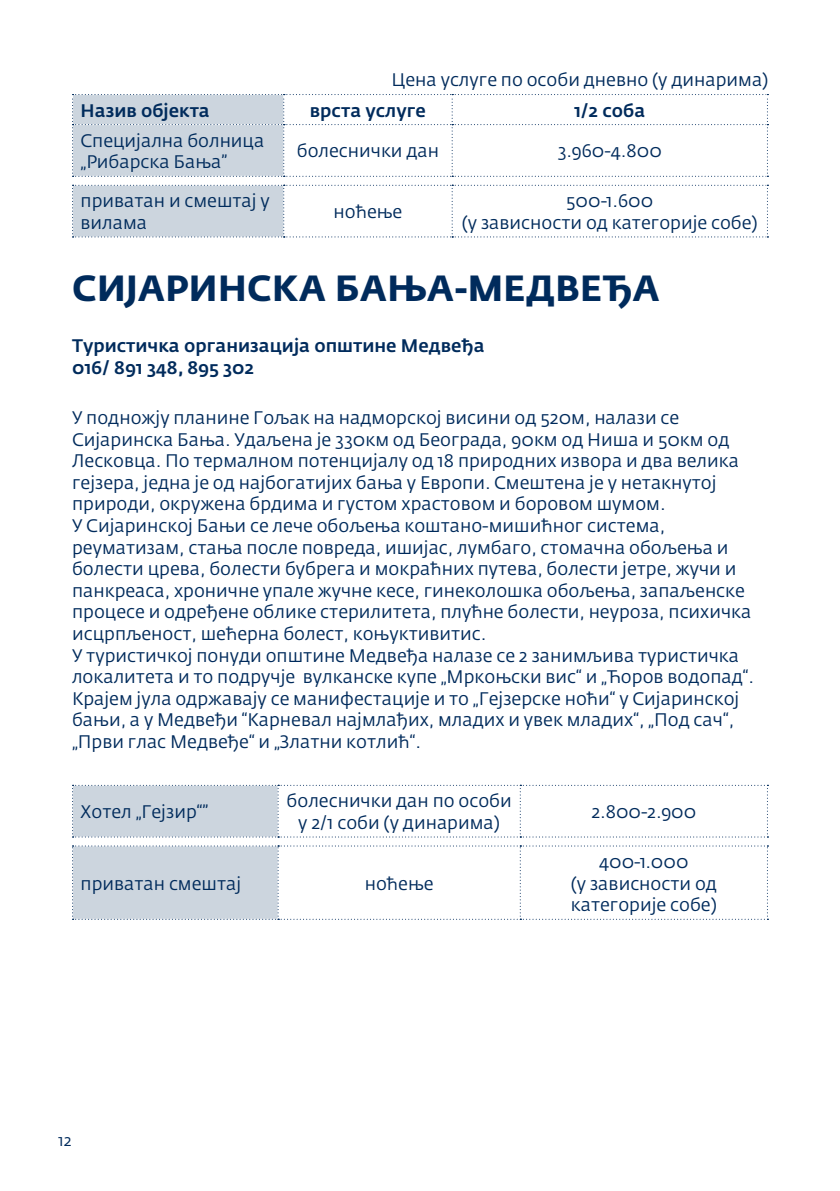
<style>
.page{position:relative;width:840px;height:1191px;background:#fff}
.page>*{position:absolute;margin:0;border:0;box-sizing:border-box;transform-origin:0 0}
.t1{font:700 36px "Fedra Sans Pro";letter-spacing:.01em;color:#002b5c}
.t2{font:18px/21.6px "Fedra Sans Pro";color:#002b5c}
.t3{font:500 18px/21.6px "Fedra Sans Pro";color:#002b5c}
.t4{font:16px "Fedra Sans Pro";color:#002b5c}
</style>
<div class="page">
<svg style="left:72px;top:94px;width:696px;height:83px"></svg>
<svg style="left:72px;top:185px;width:696px;height:52px"></svg>
<svg style="left:72px;top:785px;width:696px;height:52px"></svg>
<svg style="left:72px;top:845px;width:696px;height:74px"></svg>
<p class="t2" style="left:391px;top:69px;width:378px">Цена услуге по особи дневно (у динарима)</p>
<p class="t3" style="left:80px;top:99px;width:131px">Назив објекта</p>
<p class="t3" style="left:310px;top:99px;width:118px">врста услуге</p>
<p class="t3" style="left:574px;top:99px;width:73px">1/2 соба</p>
<p class="t2" style="left:80px;top:130px;width:185px">Специјална болница „Рибарска Бања”</p>
<p class="t2" style="left:296px;top:140px;width:144px">болеснички дан</p>
<p class="t2" style="left:557px;top:140px;width:106px">3.960-4.800</p>
<p class="t2" style="left:80px;top:190px;width:191px">приватан и смештај у вилама</p>
<p class="t2" style="left:333px;top:201px;width:70px">ноћење</p>
<p class="t2" style="left:461px;top:190px;width:297px;text-align:center">500-1.600<br>(у зависности од категорије собе)</p>
<h1 class="t1" style="left:72px;top:266px;width:588px">СИЈАРИНСКА БАЊА-МЕДВЕЂА</h1>
<p class="t3" style="left:72px;top:335px;width:414px">Туристичка организација општине Медвеђа<br>016/ 891 348, 895 302</p>
<p class="t2" style="left:72px;top:407px;width:683px">У подножју планине Гољак на надморској висини од 520м, налази се Сијаринска Бања. Удаљена је 330км од Београда, 90км од Ниша и 50км од Лесковца. По термалном потенцијалу од 18 природних извора и два велика гејзера, једна је од најбогатијих бања у Европи. Смештена је у нетакнутој природи, окружена брдима и густом храстовом и боровом шумом.<br>У Сијаринској Бањи се лече обољења коштано-мишићног система, реуматизам, стања после повреда, ишијас, лумбаго, стомачна обољења и болести црева, болести бубрега и мокраћних путева, болести јетре, жучи и панкреаса, хроничне упале жучне кесе, гинеколошка обољења, запаљенске процесе и одређене облике стерилитета, плућне болести, неуроза, психичка исцрпљеност, шећерна болест, коњуктивитис.<br>У туристичкој понуди општине Медвеђа налазе се 2 занимљива туристичка локалитета и то подручје вулканске купе „Мркоњски вис“ и „Ћоров водопад“.<br>Крајем јула одржавају се манифестације и то „Гејзерске ноћи“ у Сијаринској бањи, а у Медвеђи “Карневал најмлађих, младих и увек младих“, „Под сач“, „Први глас Медвеђе“ и „Златни котлић“.</p>
<p class="t2" style="left:80px;top:801px;width:129px">Хотел „Гејзир“”</p>
<p class="t2" style="left:286px;top:790px;width:226px;text-align:center">болеснички дан по особи у 2/1 соби (у динарима)</p>
<p class="t2" style="left:591px;top:801px;width:106px">2.800-2.900</p>
<p class="t2" style="left:80px;top:872px;width:162px">приватан смештај</p>
<p class="t2" style="left:364px;top:872px;width:70px">ноћење</p>
<p class="t4" style="left:58px;top:1130px;width:15px">12</p>
<p class="t2" style="left:570px;top:851px;width:148px;text-align:center">400-1.000<br>(у зависности од категорије собе)</p>
</div>
